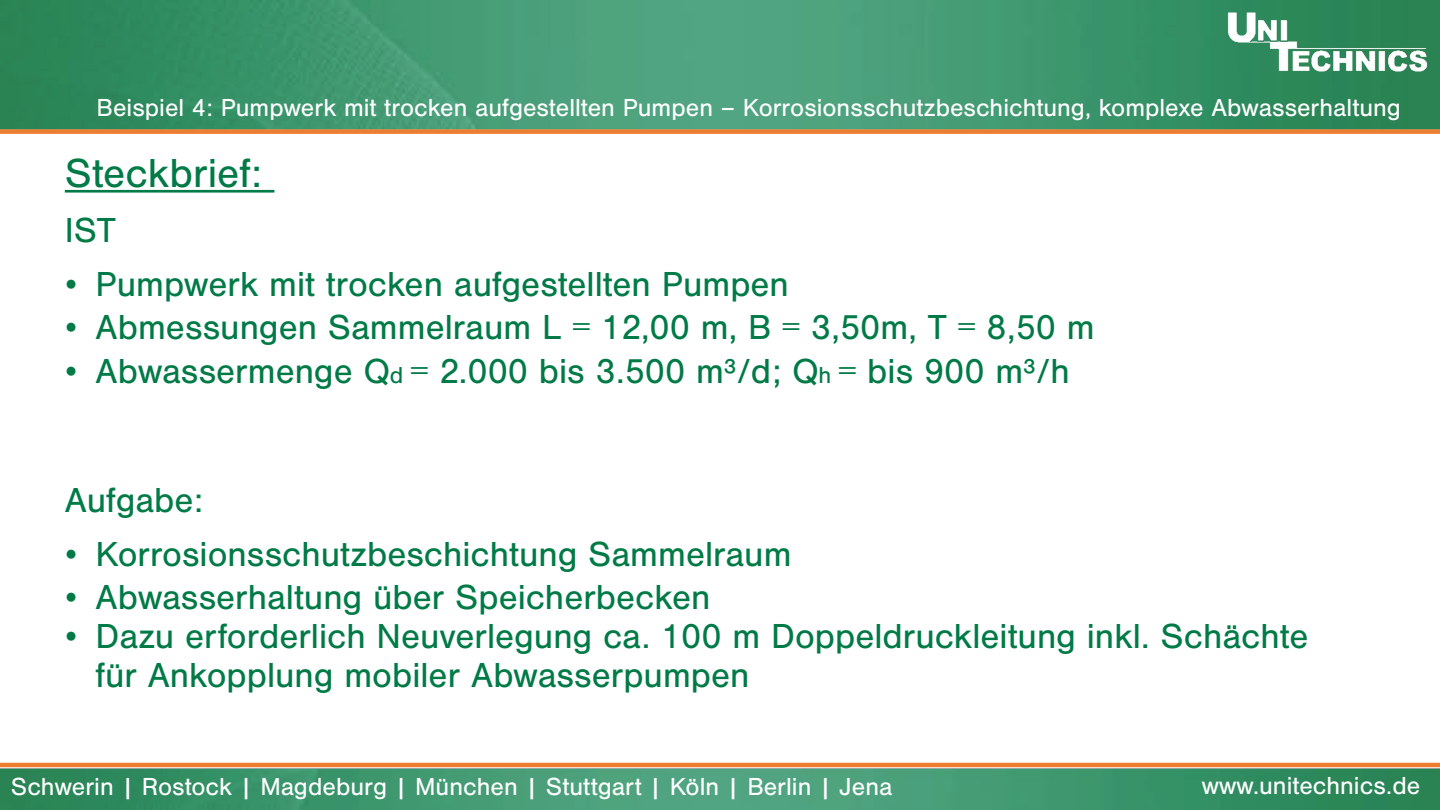
<style>
.page{position:relative;width:1440px;height:810px;background:#fff}
.page>*{position:absolute;margin:0;border:0;box-sizing:border-box;transform-origin:0 0}
.t1{font:42px "Nimbus San";color:#007a46}
.t2{font:36px/38.8px "Nimbus San";color:#007a46}
.t3{font:25.5px "Nimbus San";color:#fff}
.s1{font-family:"Times New Roman"}
.s2{font-size:24px}
</style>
<div class="page">
<img style="left:0;top:0;width:1440px;height:129px">
<img style="left:0;top:767px;width:1440px;height:43px">
<img style="left:1218px;top:10px;width:218px;height:66px">
<div style="left:0;top:129px;width:1440px;height:5px;background:#ed7d31"></div>
<hr style="left:0;top:763px;width:1440px;height:4px;background:#ed7d31">
<hr style="left:65px;top:190px;width:209px;height:3px;background:#007a46">
<p class="t3" style="left:97px;top:94px;width:1306px">Beispiel 4: Pumpwerk mit trocken aufgestellten Pumpen – Korrosionsschutzbeschichtung, komplexe Abwasserhaltung</p>
<p class="t1" style="left:65px;top:150px;width:199px">Steckbrief:</p>
<p class="t2" style="left:65px;top:212px;width:53px">IST</p>
<p class="t2" style="left:65px;top:265px;width:726px"><span class="s1">•</span> Pumpwerk mit trocken aufgestellten Pumpen</p>
<p class="t2" style="left:65px;top:309px;width:1031px"><span class="s1">•</span> Abmessungen Sammelraum L = 12,00 m, B = 3,50m, T = 8,50 m</p>
<p class="t2" style="left:65px;top:352px;width:1006px"><span class="s1">•</span> Abwassermenge Q<span class="s2">d</span> = 2.000 bis 3.500 m³/d; Q<span class="s2">h</span> = bis 900 m³/h</p>
<p class="t2" style="left:65px;top:481px;width:140px">Aufgabe:</p>
<p class="t2" style="left:65px;top:535px;width:728px"><span class="s1">•</span> Korrosionsschutzbeschichtung Sammelraum</p>
<p class="t2" style="left:65px;top:578px;width:647px"><span class="s1">•</span> Abwasserhaltung über Speicherbecken</p>
<p class="t2" style="left:95px;top:617px;width:1215px;text-indent:-31px"><span class="s1">•</span> Dazu erforderlich Neuverlegung ca. 100 m Doppeldruckleitung inkl. Schächte für Ankopplung mobiler Abwasserpumpen</p>
<p class="t3" style="left:11px;top:773px;width:883px">Schwerin | Rostock | Magdeburg | München | Stuttgart | Köln | Berlin | Jena</p>
<p class="t3" style="left:1202px;top:772px;width:220px">www.unitechnics.de</p>
</div>
